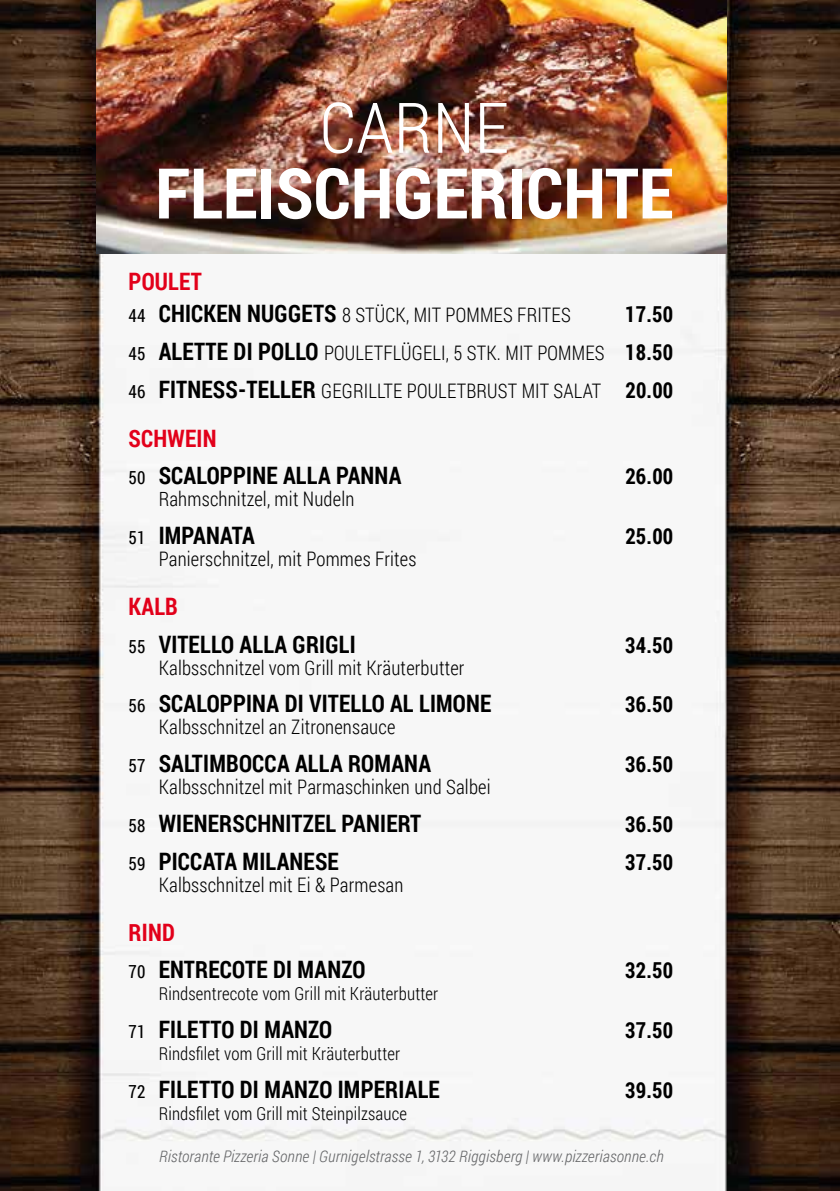
<style>
.page{position:relative;width:840px;height:1191px;background:#fff}
.page>*{position:absolute;margin:0;border:0;box-sizing:border-box;transform-origin:0 0}
.t1{font:700 70px "Roboto Condensed";color:#fff}
.t2{font:300 70px "Roboto Condensed";color:#fff}
.t3{font:700 24px/37.6px "Roboto Condensed";letter-spacing:.01em;color:#000;scale:.95 1}
.t4{font:700 24px "Roboto Condensed";letter-spacing:.01em;color:#e2001a;scale:.95 1}
.t5{font:700 22px "Roboto Condensed";letter-spacing:.01em;color:#000;scale:.95 1}
.t6{font:300 20px/37.6px "Roboto Condensed";letter-spacing:.01em;color:#000;scale:.95 1}
.t7{font:300 18px "Roboto Condensed";letter-spacing:.01em;color:#000;scale:.95 1}
.t8{font:italic 300 16px "Roboto Condensed";letter-spacing:.01em;color:#646567}
.s1{font-weight:400;font-size:18px}
.s2{font-weight:700;font-size:24px}
.s3{font-weight:700;font-size:22px}
.s4{color:#e2001a}
</style>
<div class="page">
<img style="left:0;top:0;width:839px;height:1191px">
<img style="left:96px;top:0;width:630px;height:253px">
<h1 class="t2" style="left:320px;top:79px;width:190px">CARNE</h1>
<h1 class="t1" style="left:155px;top:144px;width:519px">FLEISCHGERICHTE</h1>
<p class="t4" style="left:129px;top:265px;width:79px">POULET</p>
<p class="t6" style="left:129px;top:296px;width:466px"><span class="s1">44</span> <span class="s2">CHICKEN NUGGETS</span> 8 STÜCK, MIT POMMES FRITES</p>
<p class="t5" style="left:625px;top:299px;width:52px">17.50</p>
<p class="t6" style="left:129px;top:333px;width:574px"><span class="s1">45</span> <span class="s2">ALETTE DI POLLO</span> POULETFLÜGELI, 5 STK. MIT POMMES <span class="s3">18.50<br></span><span class="s1">46</span> <span class="s2">FITNESS-TELLER</span> GEGRILLTE POULETBRUST MIT SALAT <span class="s3">20.00</span></p>
<p class="t3" style="left:129px;top:418px;width:288px"><span class="s4">SCHWEIN<br></span><span class="s1">50</span> SCALOPPINE ALLA PANNA</p>
<p class="t5" style="left:625px;top:461px;width:52px">26.00</p>
<p class="t6" style="left:159px;top:480px;width:207px">Rahmschnitzel, mit Nudeln</p>
<p class="t3" style="left:129px;top:516px;width:134px"><span class="s1">51</span> IMPANATA</p>
<p class="t5" style="left:625px;top:521px;width:52px">25.00</p>
<p class="t6" style="left:159px;top:539px;width:273px">Panierschnitzel, mit Pommes Frites</p>
<p class="t3" style="left:129px;top:587px;width:240px"><span class="s4">KALB<br></span><span class="s1">55</span> VITELLO ALLA GRIGLI</p>
<p class="t5" style="left:625px;top:629px;width:52px">34.50</p>
<p class="t6" style="left:159px;top:648px;width:323px">Kalbsschnitzel vom Grill mit Kräuterbutter</p>
<p class="t3" style="left:129px;top:684px;width:383px"><span class="s1">56</span> SCALOPPINA DI VITELLO AL LIMONE</p>
<p class="t5" style="left:625px;top:689px;width:52px">36.50</p>
<p class="t6" style="left:159px;top:708px;width:250px">Kalbsschnitzel an Zitronensauce</p>
<p class="t3" style="left:129px;top:744px;width:320px"><span class="s1">57</span> SALTIMBOCCA ALLA ROMANA</p>
<p class="t5" style="left:625px;top:749px;width:52px">36.50</p>
<p class="t6" style="left:159px;top:767px;width:351px">Kalbsschnitzel mit Parmaschinken und Salbei</p>
<p class="t3" style="left:129px;top:803px;width:309px"><span class="s1">58</span> WIENERSCHNITZEL PANIERT</p>
<p class="t5" style="left:625px;top:808px;width:52px">36.50</p>
<p class="t3" style="left:129px;top:841px;width:223px"><span class="s1">59</span> PICCATA MILANESE</p>
<p class="t5" style="left:625px;top:846px;width:52px">37.50</p>
<p class="t6" style="left:159px;top:865px;width:259px">Kalbsschnitzel mit Ei &amp; Parmesan</p>
<p class="t3" style="left:129px;top:912px;width:250px"><span class="s4">RIND<br></span><span class="s1">70</span> ENTRECOTE DI MANZO</p>
<p class="t5" style="left:625px;top:955px;width:52px">32.50</p>
<p class="t7" style="left:158px;top:981px;width:296px">Rindsentrecote vom Grill mit Kräuterbutter</p>
<p class="t3" style="left:129px;top:1009px;width:216px"><span class="s1">71</span> FILETTO DI MANZO</p>
<p class="t5" style="left:625px;top:1014px;width:52px">37.50</p>
<p class="t7" style="left:159px;top:1041px;width:255px">Rindsfilet vom Grill mit Kräuterbutter</p>
<p class="t3" style="left:129px;top:1069px;width:329px"><span class="s1">72</span> FILETTO DI MANZO IMPERIALE</p>
<p class="t5" style="left:625px;top:1074px;width:52px">39.50</p>
<p class="t7" style="left:159px;top:1100px;width:263px">Rindsfilet vom Grill mit Steinpilzsauce</p>
<p class="t8" style="left:159px;top:1145px;width:506px">Ristorante Pizzeria Sonne | Gurnigelstrasse 1, 3132 Riggisberg | www.pizzeriasonne.ch</p>
</div>
